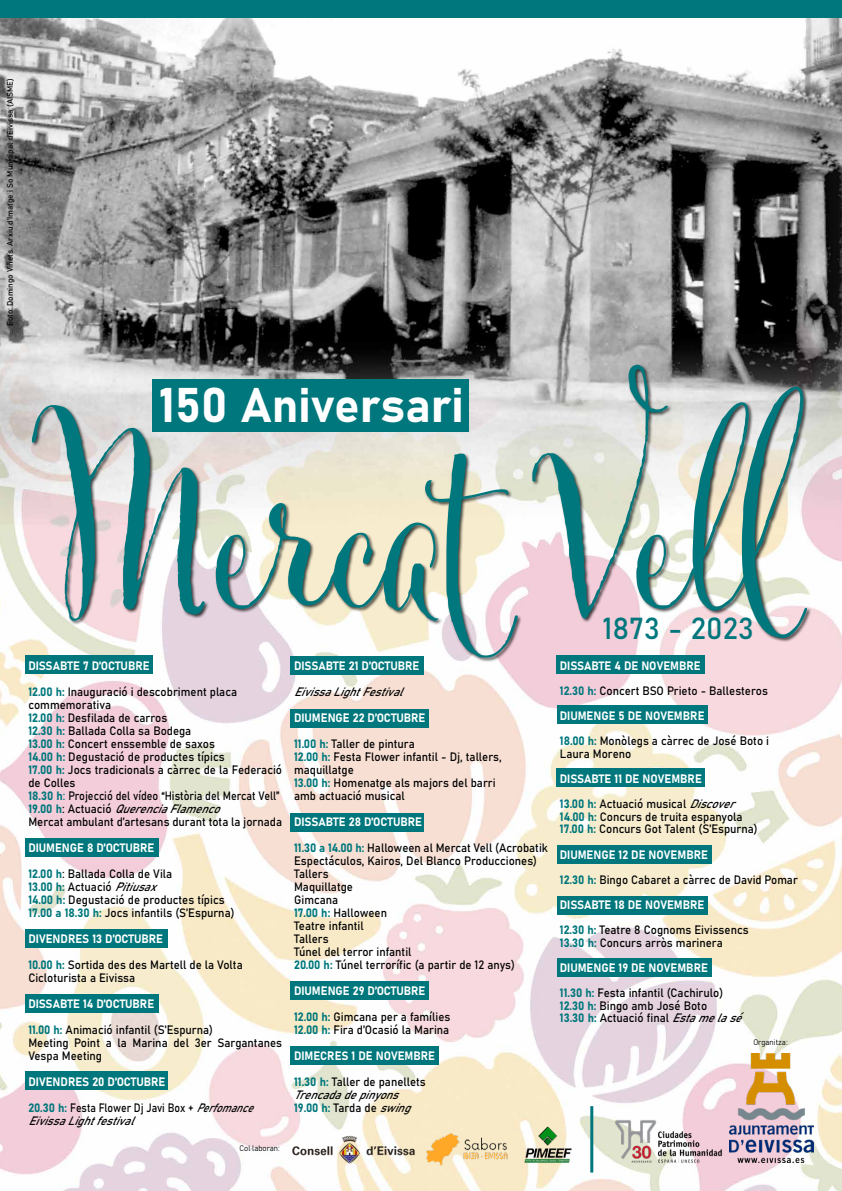
<style>
.page{position:relative;width:842px;height:1191px;background:#fff}
.page>*{position:absolute;margin:0;border:0;box-sizing:border-box;transform-origin:0 0}
.t1{font:275px "Cantoni Pro";color:#00777c;scale:.91 1}
.t2{font:48px "Bahnschrift";color:#fff}
.t3{font:30px "Bahnschrift";color:#00777c}
.t4{font:12px/13px "Bahnschrift";color:#000;scale:.95 1}
.t5{font:12px/26px "Bahnschrift";color:#fff;scale:.95 1}
.t6{font:12px/25.2px "Bahnschrift";color:#000;scale:.94 1}
.t7{font:italic 12px/13px "Bahnschrift";color:#000;scale:.95 1}
.t8{font:12px/26px "Bahnschrift";color:#000;scale:.87 1}
.t9{font:8px "Bahnschrift";color:#000}
.t10{font:8px "Bahnschrift";color:#000;scale:.95 1}
.s1{color:#fff}
.s2{color:#00777c}
.s3{font-style:italic}
.s4{color:#000}
.s5{font-style:normal;color:#00777c}
.s6{font-style:normal}
.s7{font-style:italic;color:#000}
</style>
<div class="page">
<img style="left:0;top:17px;width:842px;height:1174px">
<div style="left:31px;top:364px;width:781px;height:299px;background:#000;opacity:.75"></div>
<div style="left:0;top:0;width:842px;height:17px;background:#00777c"></div>
<div style="left:152px;top:379px;width:317px;height:53px;background:#00777c"></div>
<div style="left:25px;top:655px;width:127px;height:19px;background:#00777c"></div>
<div style="left:25px;top:838px;width:134px;height:18px;background:#00777c"></div>
<div style="left:25px;top:929px;width:142px;height:18px;background:#00777c"></div>
<div style="left:25px;top:994px;width:134px;height:19px;background:#00777c"></div>
<div style="left:25px;top:1071px;width:142px;height:19px;background:#00777c"></div>
<div style="left:290px;top:656px;width:134px;height:18px;background:#00777c"></div>
<div style="left:290px;top:709px;width:139px;height:18px;background:#00777c"></div>
<div style="left:290px;top:813px;width:134px;height:18px;background:#00777c"></div>
<div style="left:290px;top:981px;width:139px;height:19px;background:#00777c"></div>
<div style="left:290px;top:1046px;width:148px;height:18px;background:#00777c"></div>
<div style="left:557px;top:655px;width:148px;height:19px;background:#00777c"></div>
<div style="left:557px;top:705px;width:151px;height:19px;background:#00777c"></div>
<div style="left:557px;top:768px;width:148px;height:19px;background:#00777c"></div>
<div style="left:557px;top:845px;width:154px;height:19px;background:#00777c"></div>
<div style="left:557px;top:895px;width:151px;height:19px;background:#00777c"></div>
<div style="left:557px;top:958px;width:154px;height:19px;background:#00777c"></div>
<img style="left:729px;top:1053px;width:85px;height:109px">
<img style="left:291px;top:1130px;width:124px;height:37px">
<img style="left:424px;top:1132px;width:86px;height:33px">
<img style="left:521px;top:1123px;width:53px;height:47px">
<img style="left:611px;top:1114px;width:115px;height:54px">
<hr style="left:590px;top:1106px;width:3px;height:66px;background:#00777c">
<p class="t9" style="left:4px;top:325px;width:249px;rotate:-90deg">Foto: Domingo Viñets. Arxiu d’Imatge i So Municipal d’Eivissa (AISME)</p>
<h1 class="t1" style="left:40px;top:355px;width:845px">Mercat Vell</h1>
<h2 class="t2" style="left:159px;top:369px;width:306px">150 Aniversari</h2>
<h3 class="t3" style="left:602px;top:605px;width:153px">1873 - 2023</h3>
<p class="t4" style="left:28px;top:651px;width:221px;line-height:26px"><span class="s1">DISSABTE 7 D’OCTUBRE<br></span><span class="s2">12.00 h:</span> Inauguració i descobriment placa</p>
<p class="t4" style="left:28px;top:697px;width:269px">commemorativa<br><span class="s2">12.00 h:</span> Desfilada de carros<br><span class="s2">12.30 h:</span> Ballada Colla sa Bodega<br><span class="s2">13.00 h:</span> Concert enssemble de saxos<br><span class="s2">14.00 h:</span> Degustació de productes típics<br><span class="s2">17.00 h:</span> Jocs tradicionals a càrrec de la Federació de Colles<br><span class="s2">18.30 h:</span> Projecció del vídeo “Història del Mercat Vell” <span class="s2">1 9 . 0 0 h</span> : A c t u a c i ó <span class="s3">QuerenciaFlamenco<br></span>Mercat ambulant d’artesans durant tota la jornada</p>
<p class="t4" style="left:28px;top:833px;width:153px;line-height:26px"><span class="s1">DIUMENGE 8 D’OCTUBRE<br></span><span class="s2">12.00 h</span>: Ballada Colla de Vila</p>
<p class="t4" style="left:28px;top:879px;width:219px"><span class="s2">13.00 h:</span> Actuació <span class="s3">Pitiusax<br></span><span class="s2">14.00 h:</span> Degustació de productes típics<br><span class="s2">17.00 a 18.30 h:</span> Jocs infantils (S’Espurna)</p>
<p class="t4" style="left:28px;top:924px;width:227px;line-height:26px"><span class="s1">DIVENDRES 13 D’OCTUBRE<br></span><span class="s2">10.00 h:</span> Sortida des des Martell de la Volta</p>
<p class="t4" style="left:28px;top:970px;width:114px">Cicloturista a Eivissa</p>
<p class="t4" style="left:28px;top:989px;width:196px;line-height:26px"><span class="s1">DISSABTE 14 D’OCTUBRE<br></span><span class="s2">11.00 h:</span> Animació infantil (S’Espurna)</p>
<p class="t4" style="left:28px;top:1035px;width:269px">Meeting Point a la Marina del 3er Sargantanes<br>Vespa Meeting</p>
<p class="t8" style="left:28px;top:1067px;width:268px"><span class="s1">DIVENDRES 20 D’OCTUBRE<br></span><span class="s2">20.30 h:</span> Festa Flower Dj Javi Box + <span class="s3">Perfomance</span></p>
<p class="t7" style="left:28px;top:1113px;width:120px">EivissaLightfestival</p>
<p class="t10" style="left:240px;top:1142px;width:44px">Col·laboran:</p>
<p class="t5" style="left:294px;top:651px;width:133px">DISSABTE 21 D’OCTUBRE</p>
<p class="t7" style="left:294px;top:684px;width:123px">EivissaLightFestival</p>
<p class="t5" style="left:294px;top:703px;width:140px">DIUMENGE 22 D’OCTUBRE<br><span class="s2">11.00 h:</span> <span class="s4">Taller de pintura</span></p>
<p class="t4" style="left:294px;top:749px;width:220px"><span class="s2">12.00 h:</span> Festa Flower infantil - Dj, tallers, maquillatge<br><span class="s2">13.00 h:</span> Homenatge als majors del barri amb actuació musical</p>
<p class="t4" style="left:294px;top:807px;width:269px;line-height:26px"><span class="s1">DISSABTE 28 D’OCTUBRE<br></span><span class="s2">11.30 a 14.00 h:</span> Halloween al Mercat Vell (Acrobatik</p>
<p class="t4" style="left:294px;top:853px;width:257px">Espectáculos, Kairos, Del Blanco Producciones)<br>Tallers<br>Maquillatge<br>Gimcana<br><span class="s2">17.00 h:</span> Halloween<br>Teatre infantil<br>Tallers<br>Túnel del terror infantil<br><span class="s2">20.00 h:</span> Túnel terrorífic (a partir de 12 anys)</p>
<p class="t5" style="left:294px;top:976px;width:166px">DIUMENGE 29 D’OCTUBRE<br><span class="s2">12.00 h:</span> <span class="s4">Gimcana per a famílies</span></p>
<p class="t4" style="left:294px;top:1015px;width:165px;line-height:26px"><span class="s2">12.00 h:</span> Fira d’Ocasió la Marina<br><span class="s1">DIMECRES 1 DE NOVEMBRE<br></span><span class="s2">11.30 h:</span> Taller de panellets</p>
<p class="t7" style="left:294px;top:1087px;width:131px">Trencadadepinyons<br><span class="s5">19.00 h:</span> <span class="s6">Tarda de</span> swing</p>
<p class="t4" style="left:560px;top:652px;width:222px;line-height:25.2px"><span class="s1">DISSABTE 4 DE NOVEMBRE<br></span><span class="s2">12.30 h:</span> Concert BSO Prieto - Ballesteros<br><span class="s1">DIUMENGE 5 DE NOVEMBRE<br></span><span class="s2">18.00 h:</span> Monòlegs a càrrec de José Boto i</p>
<p class="t4" style="left:560px;top:746px;width:77px">Laura Moreno</p>
<p class="t5" style="left:560px;top:765px;width:193px;line-height:25.2px">DISSABTE 11 DE NOVEMBRE<br><span class="s2">13.00 h:</span> <span class="s4">Actuació musical</span> <span class="s7">Discover</span></p>
<p class="t4" style="left:560px;top:809px;width:210px;line-height:12.6px"><span class="s2">14.00 h:</span> Concurs de truita espanyola<br><span class="s2">17.00 h:</span> Concurs Got Talent (S’Espurna)</p>
<p class="t6" style="left:560px;top:841px;width:255px"><span class="s1">DIUMENGE 12 DE NOVEMBRE<br></span><span class="s2">12.30 h:</span> Bingo Cabaret a càrrec de David Pomar<br><span class="s1">DISSABTE 18 DE NOVEMBRE<br></span><span class="s2">12.30 h:</span> Teatre 8 Cognoms Eivissencs</p>
<p class="t4" style="left:560px;top:929px;width:173px;line-height:25.2px"><span class="s2">13.30 h:</span> Concurs arròs marinera<br><span class="s1">DIUMENGE 19 DE NOVEMBRE<br></span><span class="s2">11.30 h:</span> Festa infantil (Cachirulo)</p>
<p class="t4" style="left:560px;top:998px;width:200px;line-height:12.6px"><span class="s2">12.30 h:</span> Bingo amb José Boto<br><span class="s2">13.30 h:</span> Actuació final <span class="s3">Estamelasé</span></p>
<p class="t10" style="left:753px;top:1036px;width:38px">Organitza:</p>
</div>
